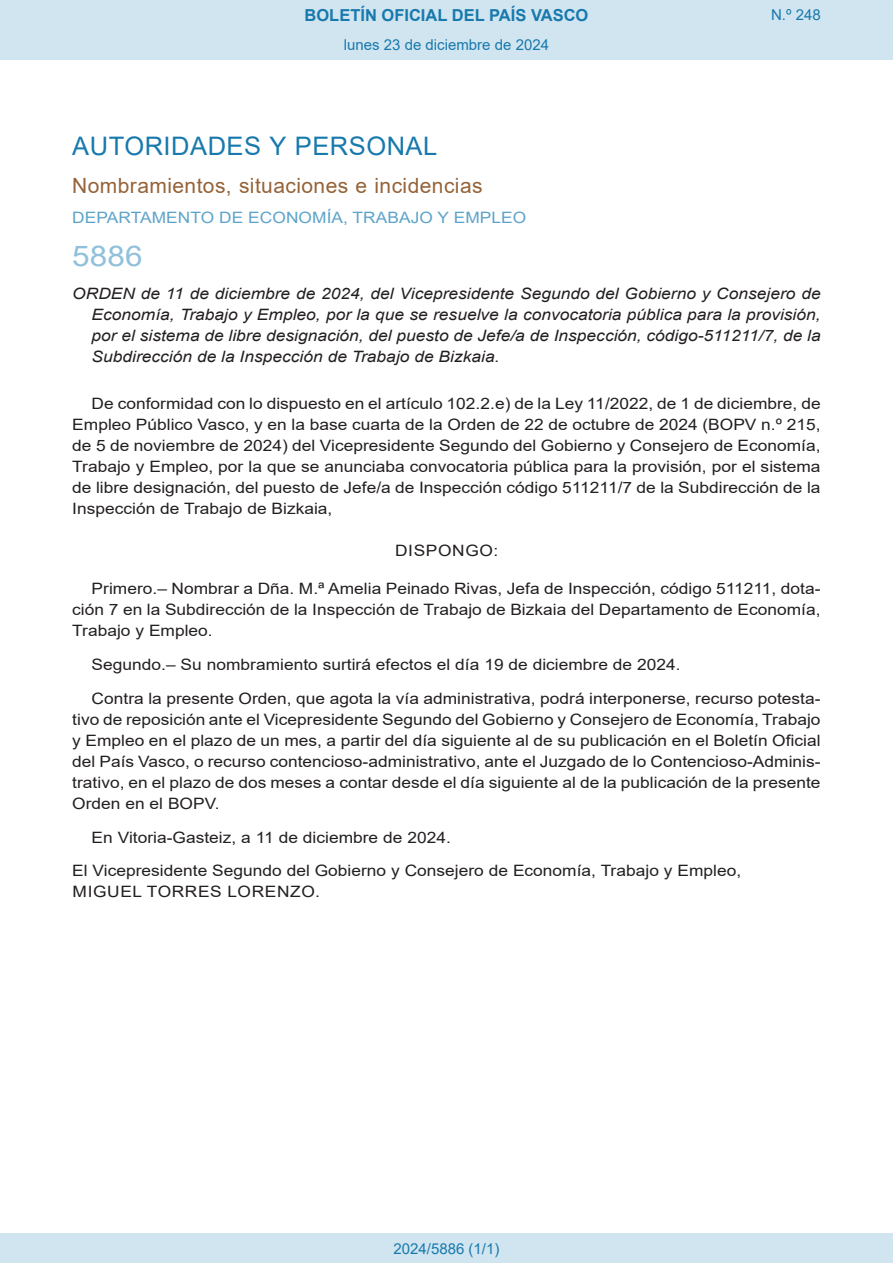
<style>
.page{position:relative;width:893px;height:1263px;background:#fff}
.page>*{position:absolute;margin:0;border:0;box-sizing:border-box;transform-origin:0 0}
.BOPVOrden{font:28.5px "Arial";color:#90c0db;scale:1.11 1}
.BOPVSeccion{font:25.5px "Arial";letter-spacing:.02em;color:#1879ad}
.BOPVSubseccion{font:21px "Arial";letter-spacing:.02em;color:#956338}
.t1{font:700 16.5px "Arial";color:#1879ad}
.BOPVDetalle{font:15.6px/21px "Arial";color:#231f20;text-align:justify;scale:1.11 1}
.BOPVTitulo{font:italic 15.6px/21px "Arial";color:#231f20;text-align:justify;scale:1.11 1}
.BOPVFirmaPuesto{font:15.6px "Arial";color:#231f20;scale:1.11 1}
.BOPVFirmaLugFec{font:15.6px "Arial";color:#231f20;scale:1.11 1}
.BOPVOrganismo{font:15.6px "Arial";letter-spacing:.005em;color:#5ea4ca;scale:1.11 1}
.BOPVFirmaNombre{font:15.6px "Arial";letter-spacing:.035em;color:#231f20;scale:1.11 1}
.BOPVClave{font:15.6px "Arial";letter-spacing:.035em;color:#231f20;scale:1.11 1}
.Paginacion_Centro{font:15px "Arial";color:#1879ad}
</style>
<div class="page">
<div style="left:0;top:0;width:893px;height:60px;background:#d0e5f0"></div>
<div style="left:0;top:1233px;width:893px;height:30px;background:#d0e5f0"></div>
<p class="t1" style="left:305px;top:3px;width:285px">BOLETÍN OFICIAL DEL PAÍS VASCO</p>
<p class="Paginacion_Centro" style="left:344px;top:35px;width:207px">lunes 23 de diciembre de 2024</p>
<p class="Paginacion_Centro" style="left:771px;top:5px;width:51px">N.º 248</p>
<p class="BOPVSeccion" style="left:72px;top:128px;width:366px">AUTORIDADES Y PERSONAL</p>
<p class="BOPVSubseccion" style="left:72px;top:171px;width:412px">Nombramientos, situaciones e incidencias</p>
<p class="BOPVOrganismo" style="left:72px;top:207px;width:411px">DEPARTAMENTO DE ECONOMÍA, TRABAJO Y EMPLEO</p>
<p class="BOPVOrden" style="left:72px;top:236px;width:65px">5886</p>
<p class="BOPVTitulo" style="left:92px;top:284px;width:658px;text-indent:-19px">ORDEN de 11 de diciembre de 2024, del Vicepresidente Segundo del Gobierno y Consejero de Economía, Trabajo y Empleo, por la que se resuelve la convocatoria pública para la provisión, por el sistema de libre designación, del puesto de Jefe/a de Inspección, código-511211/7, de la Subdirección de la Inspección de Trabajo de Bizkaia.</p>
<p class="BOPVDetalle" style="left:72px;top:393px;width:676px;text-indent:19px">De conformidad con lo dispuesto en el artículo 102.2.e) de la Ley 11/2022, de 1 de diciembre, de Empleo Público Vasco, y en la base cuarta de la Orden de 22 de octubre de 2024 (BOPV n.º 215, de 5 de noviembre de 2024) del Vicepresidente Segundo del Gobierno y Consejero de Economía, Trabajo y Empleo, por la que se anunciaba convocatoria pública para la provisión, por el sistema de libre designación, del puesto de Jefe/a de Inspección código 511211/7 de la Subdirección de la Inspección de Trabajo de Bizkaia,</p>
<p class="BOPVClave" style="left:395px;top:540px;width:94px">DISPONGO:</p>
<p class="BOPVDetalle" style="left:72px;top:578px;width:676px;text-indent:19px">Primero.– Nombrar a Dña. M.ª Amelia Peinado Rivas, Jefa de Inspección, código 511211, dota&shy;ción 7 en la Subdirección de la Inspección de Trabajo de Bizkaia del Departamento de Economía, Trabajo y Empleo.</p>
<p class="BOPVDetalle" style="left:92px;top:654px;width:532px">Segundo.– Su nombramiento surtirá efectos el día 19 de diciembre de 2024.</p>
<p class="BOPVDetalle" style="left:72px;top:688px;width:676px;text-indent:19px">Contra la presente Orden, que agota la vía administrativa, podrá interponerse, recurso potesta&shy;tivo de reposición ante el Vicepresidente Segundo del Gobierno y Consejero de Economía, Trabajo y Empleo en el plazo de un mes, a partir del día siguiente al de su publicación en el Boletín Oficial del País Vasco, o recurso contencioso-administrativo, ante el Juzgado de lo Contencioso-Adminis&shy;trativo, en el plazo de dos meses a contar desde el día siguiente al de la publicación de la presente Orden en el BOPV.</p>
<p class="BOPVFirmaLugFec" style="left:92px;top:826px;width:325px">En Vitoria-Gasteiz, a 11 de diciembre de 2024.</p>
<p class="BOPVFirmaPuesto" style="left:72px;top:860px;width:604px">El Vicepresidente Segundo del Gobierno y Consejero de Economía, Trabajo y Empleo,</p>
<p class="BOPVFirmaNombre" style="left:73px;top:881px;width:224px">MIGUEL TORRES LORENZO.</p>
<p class="Paginacion_Centro" style="left:393px;top:1238px;width:107px">2024/5886 (1/1)</p>
</div>
